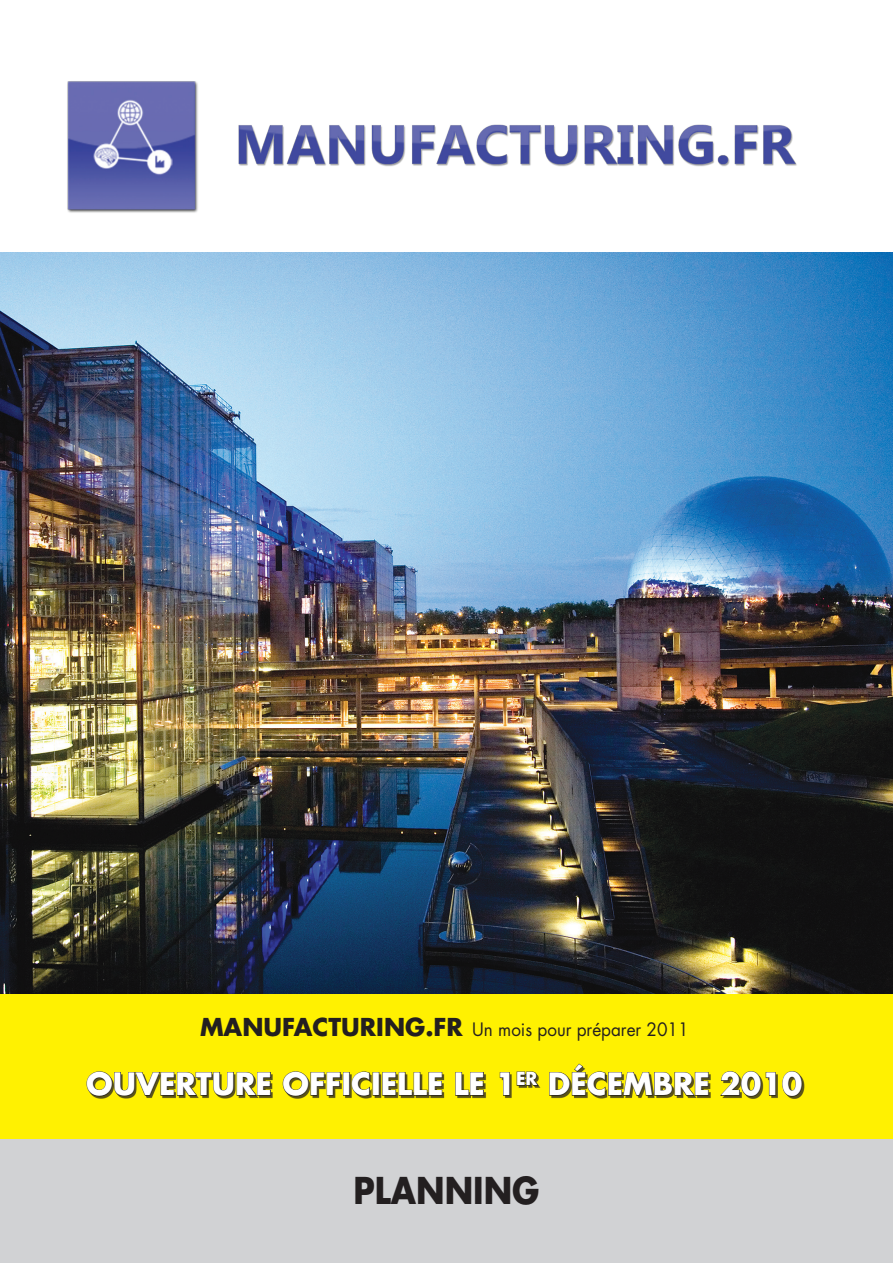
<style>
.page{position:relative;width:893px;height:1263px;background:#fff}
.page>*{position:absolute;margin:0;border:0;box-sizing:border-box;transform-origin:0 0}
.t1{font:700 36px "Futura";color:#231f20;scale:.9 1}
.t2{font:700 30px "Futura";color:#fff}
.t3{font:18px "Futura";color:#231f20;scale:.95 1}
.s1{font-weight:700;font-size:24px}
</style>
<div class="page">
<div style="left:0;top:991px;width:893px;height:151px;background:#fff101"></div>
<img style="left:0;top:253px;width:893px;height:741px">
<img style="left:67px;top:81px;width:730px;height:132px">
<svg style="left:86px;top:1071px;width:185px;height:26px"></svg>
<svg style="left:282px;top:1071px;width:59px;height:26px"></svg>
<div style="left:343px;top:1072px;width:7px;height:23px;border:1px solid #231f20"></div>
<svg style="left:351px;top:1071px;width:19px;height:25px"></svg>
<div style="left:373px;top:1072px;width:6px;height:23px;border:1px solid #231f20"></div>
<svg style="left:382px;top:1072px;width:61px;height:24px"></svg>
<svg style="left:455px;top:1072px;width:29px;height:24px"></svg>
<svg style="left:499px;top:1072px;width:11px;height:24px"></svg>
<svg style="left:516px;top:1071px;width:23px;height:15px"></svg>
<svg style="left:549px;top:1063px;width:160px;height:33px"></svg>
<svg style="left:720px;top:1071px;width:56px;height:26px"></svg>
<svg style="left:782px;top:1071px;width:21px;height:26px"></svg>
<div style="left:0;top:1140px;width:893px;height:123px;background:#d1d2d4"></div>
<p class="t3" style="left:200px;top:1018px;width:516px"><span class="s1">MANUFACTURING.FR</span> Un mois pour préparer 2011</p>
<h2 class="t2" style="left:86px;top:1064px;width:110px">OUVERTUR</h2>
<h2 class="t2" style="left:256px;top:1064px;width:44px">E OFFICI</h2>
<h2 class="t2" style="left:381px;top:1064px;width:423px">ELLE LE 1<sup>ER</sup> DÉCEMBRE 2010</h2>
<h1 class="t1" style="left:353px;top:1166px;width:208px">PLANNING</h1>
</div>
